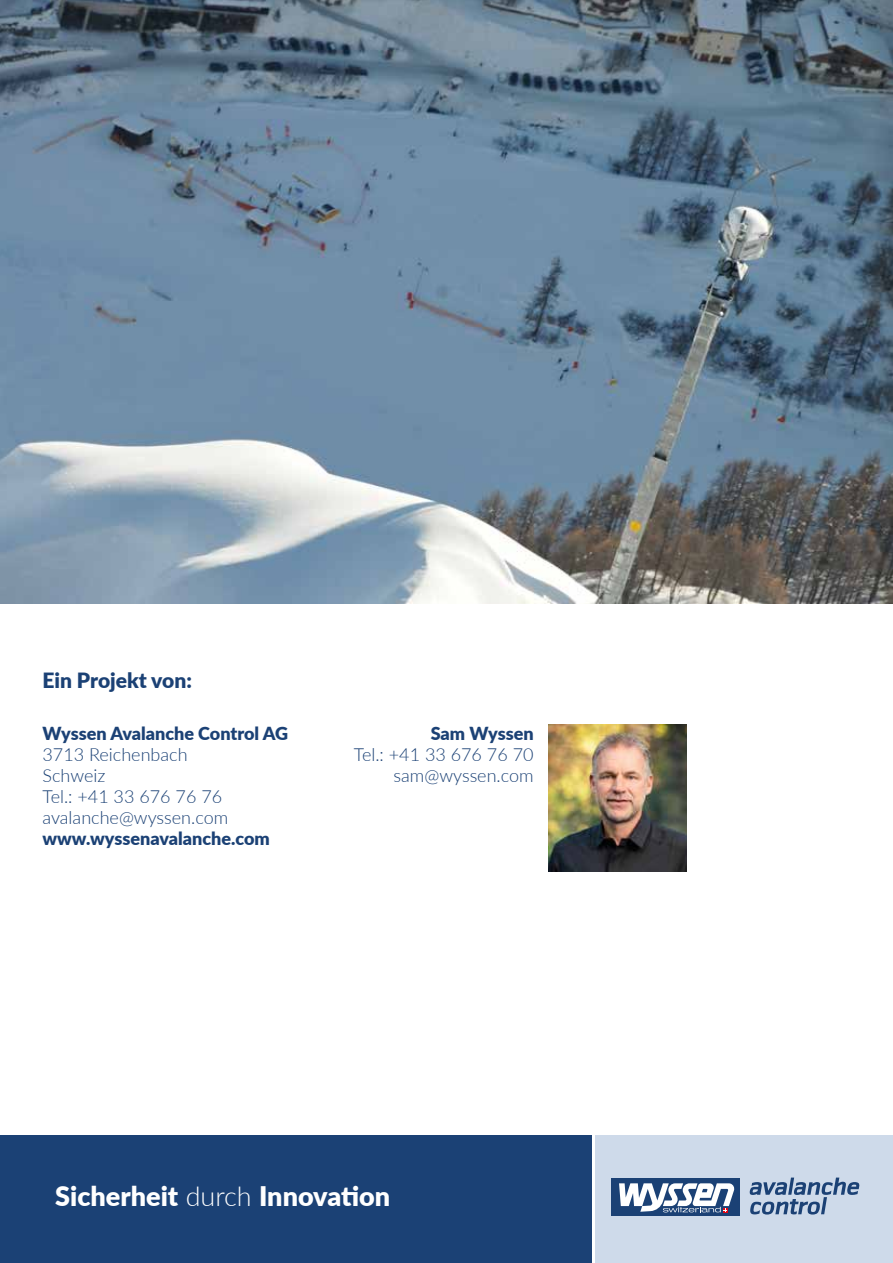
<style>
.page{position:relative;width:893px;height:1263px;background:#fff}
.page>*{position:absolute;margin:0;border:0;box-sizing:border-box;transform-origin:0 0}
.t1{font:900 27px "Lato";color:#fff}
.t2{font:900 21px "Lato";color:#1b4175}
.t3{font:300 18px/21px "Lato";color:#1b4175}
.t4{font:900 18px "Lato";color:#1b4175}
.s1{font-weight:300}
</style>
<div class="page">
<div style="left:0;top:1135px;width:591px;height:128px;background:#1b4175"></div>
<div style="left:595px;top:1135px;width:298px;height:128px;background:#cedaea"></div>
<div style="left:612px;top:1178px;width:128px;height:37px;background:#1b4175"></div>
<svg style="left:750px;top:1177px;width:109px;height:37px"></svg>
<svg style="left:619px;top:1183px;width:116px;height:29px"></svg>
<img style="left:0;top:0;width:893px;height:604px">
<img style="left:549px;top:725px;width:137px;height:146px">
<p class="t2" style="left:43px;top:664px;width:151px">Ein Projekt von:</p>
<p class="t4" style="left:43px;top:720px;width:247px">Wyssen Avalanche Control AG</p>
<p class="t3" style="left:43px;top:743px;width:187px">3713 Reichenbach<br>Schweiz<br>Tel.: +41 33 676 76 76 avalanche@wyssen.com</p>
<p class="t4" style="left:43px;top:825px;width:229px">www.wyssenavalanche.com</p>
<p class="t4" style="left:431px;top:720px;width:104px">Sam Wyssen</p>
<p class="t3" style="left:354px;top:743px;width:181px;text-align:right">Tel.: +41 33 676 76 70 sam@wyssen.com</p>
<h1 class="t1" style="left:55px;top:1175px;width:337px">Sicherheit <span class="s1">durch</span> Innovation</h1>
</div>
